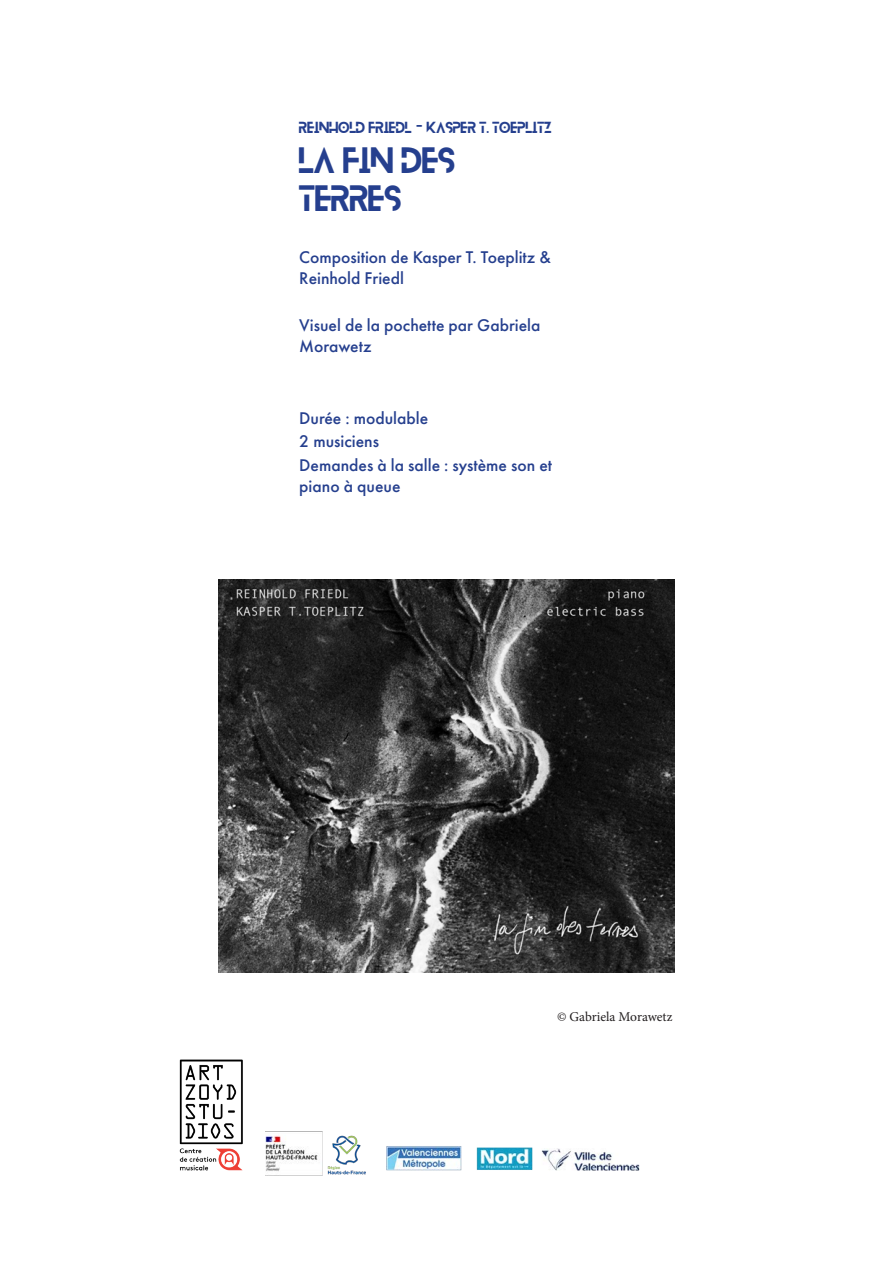
<style>
.page{position:relative;width:893px;height:1263px;background:#fff}
.page>*{position:absolute;margin:0;border:0;box-sizing:border-box;transform-origin:0 0}
.t1{font:32.1px/38.5px "Blanka";color:#253f8e}
.t2{font:500 17.55px/21.1px "Futura PT";color:#253f8e}
.t3{font:14.1px "Blanka";color:#253f8e}
.t4{font:13.5px "Minion Pro";color:#231f20}
</style>
<div class="page">
<img style="left:179px;top:1059px;width:64px;height:112px">
<img style="left:265px;top:1131px;width:101px;height:44px">
<img style="left:386px;top:1146px;width:254px;height:25px">
<img style="left:219px;top:579px;width:455px;height:394px">
<p class="t3" style="left:299px;top:120px;width:254px">REINHOLD FRIEDL - KASPER T. TOEPLITZ</p>
<p class="t1" style="left:299px;top:142px;width:157px">LA FIN DES<br>TERRES</p>
<p class="t2" style="left:299px;top:246px;width:253px">Composition de Kasper T. Toeplitz &amp;<br>Reinhold Friedl</p>
<p class="t2" style="left:299px;top:315px;width:243px">Visuel de la pochette par Gabriela<br>Morawetz</p>
<p class="t2" style="left:299px;top:407px;width:130px">Durée : modulable</p>
<p class="t2" style="left:299px;top:431px;width:81px">2 musiciens</p>
<p class="t2" style="left:299px;top:455px;width:254px">Demandes à la salle : système son et piano à queue</p>
<p class="t4" style="left:557px;top:1007px;width:117px">© Gabriela Morawetz</p>
</div>
